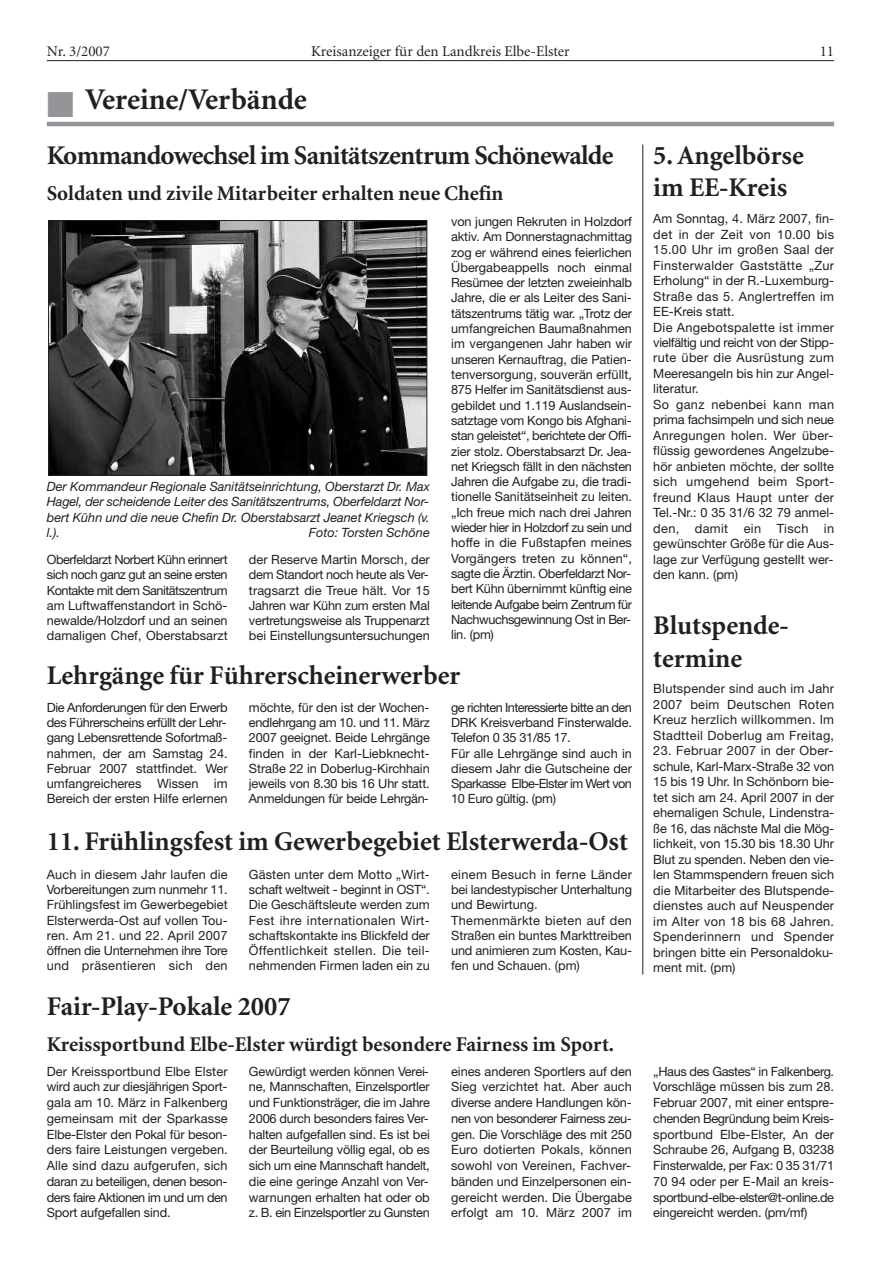
<style>
.page{position:relative;width:881px;height:1263px;background:#fff}
.page>*{position:absolute;margin:0;border:0;box-sizing:border-box;transform-origin:0 0}
.t1{font:700 30px "Minion";color:#231f20}
.t2{font:700 27px/32.5px "Minion";color:#231f20}
.t3{font:700 27px "Minion";letter-spacing:-.025em;color:#231f20}
.t4{font:700 21px "Minion";color:#231f20}
.t5{font:15px "Minion";color:#231f20}
.t6{font:12.75px/15.3px "Helvetica Neue LT";color:#231f20;text-align:justify}
.t7{font:italic 12.75px/15.3px "Helvetica Neue LT";color:#231f20;text-align:justify}
.t8{font:12.75px/15.3px "Helvetica Neue LT";letter-spacing:-.025em;color:#231f20}
.s1{color:#939598}
</style>
<div class="page">
<hr style="left:47px;top:60px;width:786px;height:1px;background:#231f20">
<hr style="left:47px;top:122px;width:786px;height:4px;background:#939598">
<img style="left:50px;top:222px;width:375px;height:251px">
<div style="left:48px;top:220px;width:379px;height:255px;border:1px solid #231f20"></div>
<hr style="left:642px;top:145px;width:1px;height:829px;background:#231f20">
<p class="t5" style="left:47px;top:46px;width:65px">Nr. 3/2007</p>
<p class="t5" style="left:311px;top:45px;width:260px">Kreisanzeiger für den Landkreis Elbe-Elster</p>
<p class="t5" style="left:819px;top:46px;width:16px">11</p>
<h1 class="t1" style="left:47px;top:87px;width:261px"><span class="s1">■</span> Vereine/Verbände</h1>
<h2 class="t2" style="left:653px;top:141px;width:152px">5.Angelbörse im EE-Kreis</h2>
<p class="t6" style="left:653px;top:212px;width:182px;text-align:left">Am Sonntag, 4. März 2007, fin&shy;det in der Zeit von 10.00 bis<br>15.00 Uhr im großen Saal der<br>Finsterwalder Gaststätte „Zur<br>Erholung“ in der R.-Luxemburg-<br>Straße das 5. Anglertreffen im<br>EE-Kreis statt.<br>Die Angebotspalette ist immer vielfältig und reicht von der Stipp&shy;rute über die Ausrüstung zum<br>Meeresangeln bis hin zur Angel&shy;literatur.<br>So ganz nebenbei kann man prima fachsimpeln und sich neue<br>Anregungen holen. Wer über&shy;flüssig gewordenes Angelzube&shy;hör anbieten möchte, der sollte sich umgehend beim Sport&shy;freund Klaus Haupt unter der<br>Tel.-Nr.: 0 35 31/6 32 79 anmel&shy;den, damit ein Tisch in gewünschter Größe für die Aus&shy;lage zur Verfügung gestellt wer&shy;den kann. (pm)</p>
<h2 class="t2" style="left:653px;top:611px;width:137px">Blutspende&shy;termine</h2>
<p class="t6" style="left:653px;top:682px;width:182px">Blutspender sind auch im Jahr 2007 beim Deutschen Roten Kreuz herzlich willkommen. Im Stadtteil Doberlug am Freitag,</p>
<p class="t6" style="left:653px;top:744px;width:182px">23. Februar 2007 in der Ober&shy;schule, Karl-Marx-Straße 32 von 15 bis 19 Uhr. In Schönborn bie&shy;tet sich am 24. April 2007 in der ehemaligen Schule, Lindenstra&shy;ße 16, das nächste Mal die Mög&shy;lichkeit, von 15.30 bis 18.30 Uhr Blut zu spenden. Neben den vie&shy;len Stammspendern freuen sich die Mitarbeiter des Blutspende&shy;dienstes auch auf Neuspender im Alter von 18 bis 68 Jahren.<br>Spenderinnern und Spender bringen bitte ein Personaldoku&shy;ment mit. (pm)</p>
<h2 class="t3" style="left:47px;top:145px;width:568px">Kommandowechsel im Sanitätszentrum Schönewalde</h2>
<h3 class="t4" style="left:47px;top:185px;width:458px">Soldaten und zivile Mitarbeiter erhalten neue Chefin</h3>
<p class="t6" style="left:451px;top:215px;width:182px">von jungen Rekruten in Holzdorf aktiv. Am Donnerstagnachmittag zog er während eines feierlichen Übergabeappells noch einmal Resümee der letzten zweieinhalb Jahre, die er als Leiter des Sani&shy;tätszentrums tätig war. „Trotz der umfangreichen Baumaßnahmen im vergangenen Jahr haben wir unseren Kernauftrag, die Patien&shy;tenversorgung, souverän erfüllt, 875 Helfer im Sanitätsdienst aus&shy;gebildet und 1.119 Auslandsein&shy;satztage vom Kongo bis Afghani&shy;stan geleistet“, berichtete der Offi&shy;zier stolz. Oberstabsarzt Dr. Jea&shy;net Kriegsch fällt in den nächsten Jahren die Aufgabe zu, die tradi&shy;tionelle Sanitätseinheit zu leiten. „Ich freue mich nach drei Jahren wieder hier in Holzdorf zu sein und hoffe in die Fußstapfen meines Vorgängers treten zu können“, sagte die Ärztin. Oberfeldarzt Nor&shy;bert Kühn übernimmt künftig eine leitende Aufgabe beim Zentrum für Nachwuchsgewinnung Ost in Ber&shy;lin. (pm)</p>
<h2 class="t2" style="left:47px;top:661px;width:415px">Lehrgänge für Führerscheinerwerber</h2>
<p class="t6" style="left:47px;top:701px;width:182px">Die Anforderungen für den Erwerb des Führerscheins erfüllt der Lehr&shy;gang Lebensrettende Sofortmaß&shy;nahmen, der am Samstag 24.<br>Februar 2007 stattfindet. Wer umfangreicheres Wissen im Bereich der ersten Hilfe erlernen</p>
<p class="t6" style="left:249px;top:701px;width:182px">möchte, für den ist der Wochen&shy;endlehrgang am 10. und 11. März 2007 geeignet. Beide Lehrgänge finden in der Karl-Liebknecht-Straße 22 in Doberlug-Kirchhain jeweils von 8.30 bis 16 Uhr statt.<br>Anmeldungen für beide Lehrgän-</p>
<p class="t8" style="left:451px;top:701px;width:182px">ge richten Interessierte bitte an den<br>DRK Kreisverband Finsterwalde.<br>Telefon 0 35 31/85 17.<br>Für alle Lehrgänge sind auch in diesem Jahr die Gutscheine der<br>Sparkasse Elbe-Elster im Wert von<br>10 Euro gültig. (pm)</p>
<h2 class="t2" style="left:47px;top:827px;width:582px">11. Frühlingsfest im Gewerbegebiet Elsterwerda-Ost</h2>
<p class="t6" style="left:47px;top:868px;width:182px">Auch in diesem Jahr laufen die Vorbereitungen zum nunmehr 11.<br>Frühlingsfest im Gewerbegebiet Elsterwerda-Ost auf vollen Tou&shy;ren. Am 21. und 22. April 2007 öffnen die Unternehmen ihre Tore und präsentieren sich den</p>
<p class="t6" style="left:249px;top:868px;width:182px">Gästen unter dem Motto „Wirt&shy;schaft weltweit - beginnt in OST“.<br>Die Geschäftsleute werden zum Fest ihre internationalen Wirt&shy;schaftskontakte ins Blickfeld der Öffentlichkeit stellen. Die teil&shy;nehmenden Firmen laden ein zu</p>
<p class="t6" style="left:451px;top:868px;width:182px;text-align:left">einem Besuch in ferne Länder bei landestypischer Unterhaltung und Bewirtung.<br>Themenmärkte bieten auf den<br>Straßen ein buntes Markttreiben und animieren zum Kosten, Kau&shy;fen und Schauen. (pm)</p>
<h2 class="t2" style="left:47px;top:992px;width:245px">Fair-Play-Pokale 2007</h2>
<h3 class="t4" style="left:47px;top:1036px;width:568px">Kreissportbund Elbe-Elster würdigt besondere Fairness im Sport.</h3>
<p class="t6" style="left:47px;top:1064px;width:182px;line-height:15.8px">Der Kreissportbund Elbe Elster wird auch zur diesjährigen Sport&shy;gala am 10. März in Falkenberg gemeinsam mit der Sparkasse Elbe-Elster den Pokal für beson&shy;ders faire Leistungen vergeben.<br>Alle sind dazu aufgerufen, sich daran zu beteiligen, denen beson&shy;ders faire Aktionen im und um den Sport aufgefallen sind.</p>
<p class="t6" style="left:249px;top:1064px;width:182px;line-height:15.8px">Gewürdigt werden können Verei&shy;ne, Mannschaften, Einzelsportler und Funktionsträger, die im Jahre 2006 durch besonders faires Ver&shy;halten aufgefallen sind. Es ist bei der Beurteilung völlig egal, ob es sich um eine Mannschaft handelt, die eine geringe Anzahl von Ver&shy;warnungen erhalten hat oder ob z. B. ein Einzelsportler zu Gunsten</p>
<p class="t6" style="left:451px;top:1064px;width:182px;line-height:15.8px">eines anderen Sportlers auf den Sieg verzichtet hat. Aber auch diverse andere Handlungen kön&shy;nen von besonderer Fairness zeu&shy;gen. Die Vorschläge des mit 250<br>Euro dotierten Pokals, können sowohl von Vereinen, Fachver&shy;bänden und Einzelpersonen ein&shy;gereicht werden. Die Übergabe erfolgt am 10. März 2007 im</p>
<p class="t6" style="left:653px;top:1064px;width:182px;line-height:15.8px">„Haus des Gastes“ in Falkenberg.<br>Vorschläge müssen bis zum 28.<br>Februar 2007, mit einer entspre&shy;chenden Begründung beim Kreis&shy;sportbund Elbe-Elster, An der Schraube 26, Aufgang B, 03238<br>Finsterwalde, per Fax: 0 35 31/71<br>70 94 oder per E-Mail an kreis&shy;sportbund-elbe-elster@t-online.de eingereicht werden. (pm/mf)</p>
<p class="t7" style="left:47px;top:480px;width:384px">Der Kommandeur Regionale Sanitätseinrichtung, Oberstarzt Dr. Max Hagel, der scheidende Leiter des Sanitätszentrums, Oberfeldarzt Nor&shy;bert Kühn und die neue Chefin Dr. Oberstabsarzt Jeanet Kriegsch (v. l.).</p>
<p class="t7" style="left:308px;top:526px;width:123px">Foto: Torsten Schöne</p>
<p class="t6" style="left:47px;top:553px;width:182px">Oberfeldarzt Norbert Kühn erinnert sich noch ganz gut an seine ersten Kontakte mit dem Sanitätszentrum am Luftwaffenstandort in Schö&shy;newalde/Holzdorf und an seinen damaligen Chef, Oberstabsarzt</p>
<p class="t6" style="left:249px;top:553px;width:182px">der Reserve Martin Morsch, der dem Standort noch heute als Ver&shy;tragsarzt die Treue hält. Vor 15<br>Jahren war Kühn zum ersten Mal vertretungsweise als Truppenarzt bei Einstellungsuntersuchungen</p>
</div>
